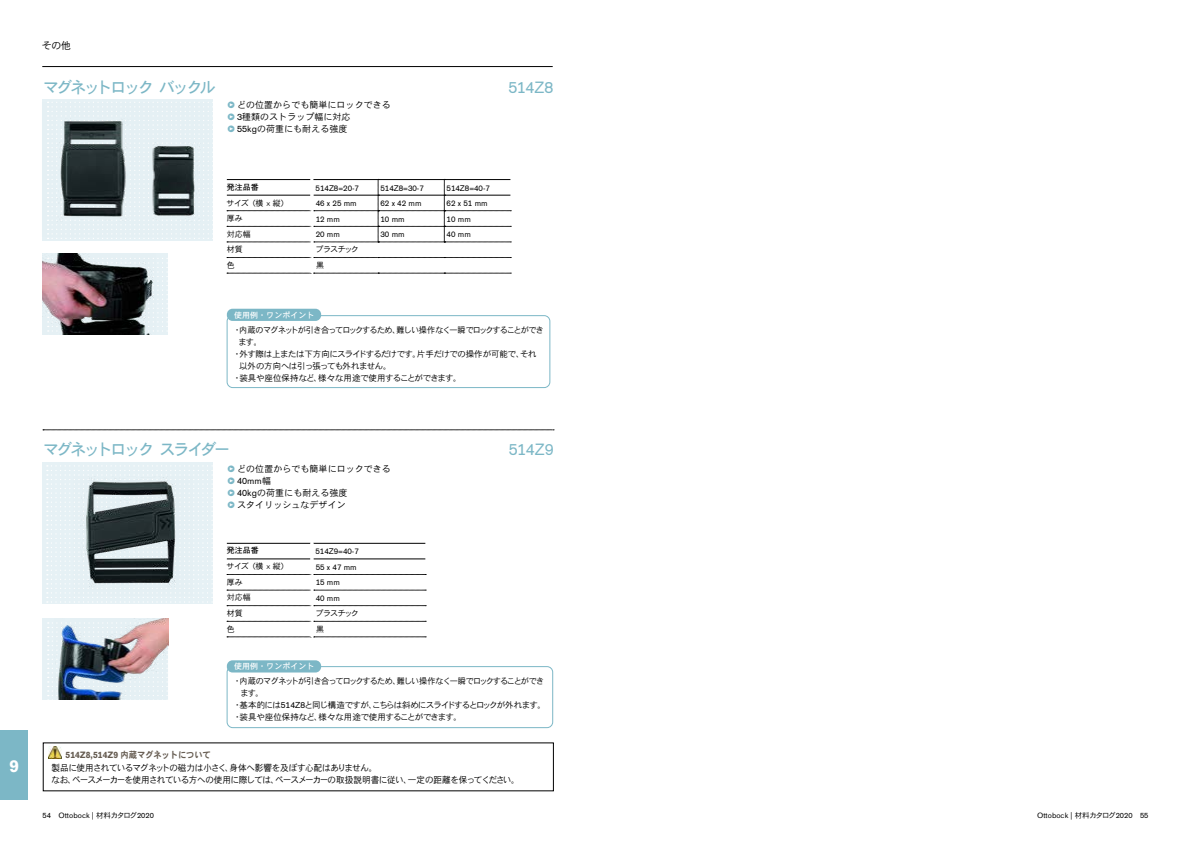
<style>
.page{position:relative;width:1191px;height:842px;background:#fff}
.page>*{position:absolute;margin:0;border:0;box-sizing:border-box;transform-origin:0 0}
.t1{font:700 17px "OBO Sans";color:#fff}
.t2{font:16px "DFHS Gothic Std W5";letter-spacing:-.145em;color:#7cb7c6}
.t3{font:16px "OBO Sans";letter-spacing:-.01em;color:#7cb7c6}
.t4{font:10px "DFHS Gothic Std W3";color:#000}
.t5{font:9px/12px "DFHS Gothic Std W3";letter-spacing:-.07em;color:#000;scale:.96 1}
.t6{font:9px "DFHS Gothic Std W3";letter-spacing:.005em;color:#000}
.t7{font:700 9px "OBO Sans";letter-spacing:.005em;color:#655b50;scale:.95 1}
.t8{font:9px "OBO Sans";color:#000}
.t9{font:8.5px "DFHS Gothic Std W3";letter-spacing:-.08em;color:#000;scale:.96 1}
.t10{font:8.5px "DFHS Gothic Std W3";letter-spacing:-.025em;color:#000}
.t11{font:8.5px "DFHS Gothic Std W3";letter-spacing:-.08em;color:#000}
.t12{font:8.5px "DFHS Gothic Std W3";letter-spacing:-.05em;color:#000}
.t13{font:8.5px "DFHS Gothic Std W3";letter-spacing:-.06em;color:#000}
.t14{font:8px "OBO Sans";letter-spacing:.005em;color:#000}
.t15{font:8px "DFHS Gothic Std W3";letter-spacing:-.055em;color:#000}
.t16{font:8px "DFHS Gothic Std W5";letter-spacing:.005em;color:#fff}
.t17{font:8px "DFHS Gothic Std W5";color:#000}
.t18{font:7.5px "OBO Sans";letter-spacing:.005em;color:#000}
.s1{font-family:"OBO Serif";font-weight:700;color:#7cb7c6}
.s2{font-family:"OBO Sans"}
.s3{font-family:"DFHS Gothic Std W3"}
.s4{font-family:"DFHS Gothic Std W7";font-weight:400}
</style>
<div class="page">
<hr style="left:42px;top:66px;width:511px;height:1px;background:#000">
<div style="left:43px;top:99px;width:170px;height:142px;background:#e6f1f5"></div>
<div style="left:0;top:730px;width:28px;height:69px;background:#7cb7c6"></div>
<svg style="left:43px;top:430px;width:511px;height:1px"></svg>
<div style="left:43px;top:463px;width:170px;height:141px;background:#e6f1f5"></div>
<svg style="left:47px;top:465px;width:166px;height:138px"></svg>
<div style="left:227px;top:315px;width:323px;height:73px;border:1px solid #7cb7c6;border-radius:6px"></div>
<div style="left:227px;top:309px;width:94px;height:12px;background:#7cb7c6;border-radius:6px"></div>
<div style="left:227px;top:666px;width:326px;height:62px;border:1px solid #7cb7c6;border-radius:6px"></div>
<div style="left:227px;top:660px;width:94px;height:12px;background:#7cb7c6;border-radius:6px"></div>
<svg style="left:48px;top:258px;width:120px;height:77px"></svg>
<img style="left:74px;top:476px;width:119px;height:119px">
<svg style="left:227px;top:179px;width:284px;height:95px"></svg>
<hr style="left:227px;top:543px;width:83px;height:1px;background:#000">
<hr style="left:313px;top:543px;width:112px;height:1px;background:#000">
<hr style="left:227px;top:559px;width:83px;height:1px;background:#000">
<hr style="left:313px;top:559px;width:112px;height:1px;background:#000">
<svg style="left:227px;top:574px;width:199px;height:1px"></svg>
<svg style="left:227px;top:590px;width:199px;height:1px"></svg>
<svg style="left:227px;top:605px;width:199px;height:1px"></svg>
<svg style="left:227px;top:621px;width:199px;height:1px"></svg>
<svg style="left:227px;top:637px;width:199px;height:1px"></svg>
<hr style="left:310px;top:574px;width:3px;height:16px;background:#fff">
<hr style="left:310px;top:590px;width:3px;height:16px;background:#fff">
<hr style="left:310px;top:621px;width:3px;height:16px;background:#fff">
<img style="left:43px;top:253px;width:112px;height:81px">
<img style="left:42px;top:102px;width:167px;height:134px">
<div style="left:43px;top:618px;width:125px;height:81px;background:#e6f1f5"></div>
<svg style="left:48px;top:622px;width:120px;height:78px"></svg>
<img style="left:55px;top:618px;width:113px;height:81px">
<svg style="left:49px;top:747px;width:12px;height:12px"></svg>
<h1 class="t1" style="left:10px;top:756px;width:11px">9</h1>
<p class="t4" style="left:42px;top:40px;width:31px">その他</p>
<h2 class="t2" style="left:43px;top:78px;width:174px">マグネットロック バックル</h2>
<h2 class="t3" style="left:508px;top:78px;width:47px">514Z8</h2>
<p class="t6" style="left:227px;top:100px;width:165px"><span class="s1">•</span> どの位置からでも簡単にロックできる</p>
<p class="t6" style="left:227px;top:112px;width:125px"><span class="s1">•</span> <span class="s2">3</span>種類のストラップ幅に対応</p>
<p class="t6" style="left:227px;top:124px;width:122px"><span class="s1">•</span> <span class="s2">55kg</span>の荷重にも耐える強度</p>
<p class="t17" style="left:227px;top:183px;width:33px">発注品番</p>
<p class="t14" style="left:316px;top:183px;width:45px">514Z8=20-7</p>
<p class="t14" style="left:380px;top:183px;width:45px">514Z8=30-7</p>
<p class="t14" style="left:446px;top:183px;width:45px">514Z8=40-7</p>
<p class="t15" style="left:227px;top:198px;width:64px">サイズ （横 x 縦）</p>
<p class="t14" style="left:316px;top:199px;width:43px">46 x 25 mm</p>
<p class="t14" style="left:380px;top:199px;width:43px">62 x 42 mm</p>
<p class="t14" style="left:446px;top:199px;width:43px">62 x 51 mm</p>
<p class="t15" style="left:227px;top:214px;width:17px">厚み</p>
<p class="t14" style="left:316px;top:214px;width:26px">12 mm</p>
<p class="t14" style="left:380px;top:214px;width:26px">10 mm</p>
<p class="t14" style="left:446px;top:214px;width:26px">10 mm</p>
<p class="t15" style="left:227px;top:229px;width:26px">対応幅</p>
<p class="t14" style="left:316px;top:230px;width:26px">20 mm</p>
<p class="t14" style="left:380px;top:230px;width:26px">30 mm</p>
<p class="t14" style="left:446px;top:230px;width:26px">40 mm</p>
<p class="t15" style="left:227px;top:245px;width:18px">材質</p>
<p class="t15" style="left:315px;top:245px;width:45px">プラスチック</p>
<p class="t15" style="left:227px;top:261px;width:9px">色</p>
<p class="t15" style="left:316px;top:261px;width:9px">黒</p>
<p class="t16" style="left:234px;top:310px;width:82px">使用例・ワンポイント</p>
<p class="t9" style="left:233px;top:325px;width:325px">・内蔵のマグネットが引き合ってロックするため、難しい操作なく一瞬でロックすることができ</p>
<p class="t9" style="left:239px;top:337px;width:26px">ます。</p>
<p class="t12" style="left:233px;top:349px;width:305px">・外す際は上または下方向にスライドするだけです。片手だけでの操作が可能で、それ</p>
<p class="t13" style="left:239px;top:361px;width:154px">以外の方向へは引っ張っても外れません。</p>
<p class="t10" style="left:233px;top:373px;width:230px">・装具や座位保持など、様々な用途で使用することができます。</p>
<h2 class="t2" style="left:43px;top:441px;width:188px">マグネットロック スライダー</h2>
<h2 class="t3" style="left:509px;top:440px;width:46px">514Z9</h2>
<p class="t6" style="left:227px;top:464px;width:165px"><span class="s1">•</span> どの位置からでも簡単にロックできる</p>
<p class="t8" style="left:227px;top:476px;width:45px"><span class="s1">•</span> 40mm<span class="s3">幅</span></p>
<p class="t6" style="left:227px;top:488px;width:122px"><span class="s1">•</span> <span class="s2">40kg</span>の荷重にも耐える強度</p>
<p class="t6" style="left:227px;top:500px;width:120px"><span class="s1">•</span> スタイリッシュなデザイン</p>
<p class="t17" style="left:227px;top:546px;width:33px">発注品番</p>
<p class="t14" style="left:315px;top:547px;width:45px">514Z9=40-7</p>
<p class="t15" style="left:227px;top:562px;width:64px">サイズ （横 x 縦）</p>
<p class="t14" style="left:316px;top:562px;width:43px">55 x 47 mm</p>
<p class="t15" style="left:227px;top:578px;width:17px">厚み</p>
<p class="t14" style="left:316px;top:578px;width:26px">15 mm</p>
<p class="t15" style="left:227px;top:593px;width:26px">対応幅</p>
<p class="t14" style="left:316px;top:593px;width:26px">40 mm</p>
<p class="t15" style="left:227px;top:609px;width:18px">材質</p>
<p class="t15" style="left:315px;top:609px;width:45px">プラスチック</p>
<p class="t15" style="left:227px;top:624px;width:9px">色</p>
<p class="t15" style="left:316px;top:624px;width:9px">黒</p>
<p class="t16" style="left:234px;top:662px;width:82px">使用例・ワンポイント</p>
<p class="t9" style="left:233px;top:676px;width:325px">・内蔵のマグネットが引き合ってロックするため、難しい操作なく一瞬でロックすることができ</p>
<p class="t9" style="left:240px;top:688px;width:26px">ます。</p>
<p class="t11" style="left:233px;top:700px;width:314px">・基本的には<span class="s2">514Z8</span>と同じ構造ですが、こちらは斜めにスライドするとロックが外れます。</p>
<p class="t10" style="left:233px;top:712px;width:230px">・装具や座位保持など、様々な用途で使用することができます。</p>
<p class="t7" style="left:66px;top:749px;width:154px">514Z8,514Z9 <span class="s4">内蔵マグネットについて</span></p>
<p class="t5" style="left:52px;top:762px;width:489px">製品に使用されているマグネットの磁力は小さく、身体へ影響を及ぼす心配はありません。<br>なお、ペースメーカーを使用されている方への使用に際しては、ペースメーカーの取扱説明書に従い、一定の距離を保ってください。</p>
<p class="t18" style="left:43px;top:811px;width:113px">54 Ottobock | <span class="s3">材料カタログ</span>2020</p>
<p class="t18" style="left:1037px;top:811px;width:113px">Ottobock | <span class="s3">材料カタログ</span>2020 55</p>
</div>
